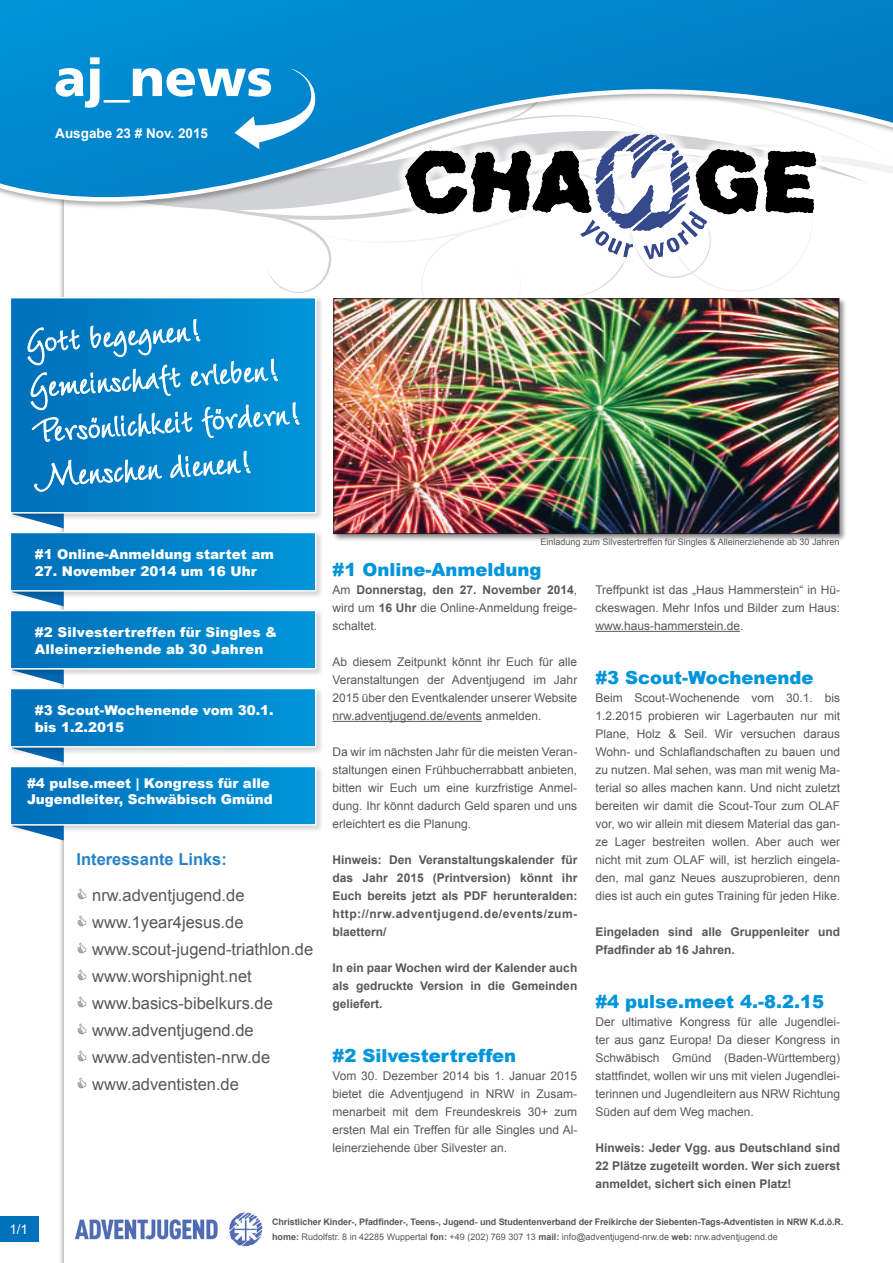
<style>
.page{position:relative;width:893px;height:1263px;background:#fff}
.page>*{position:absolute;margin:0;border:0;box-sizing:border-box;transform-origin:0 0}
.t1{font:48px/45px "Wiesbaden Swing LT";color:#fff}
.t2{font:900 18px "Arial";color:#0095d9}
.t3{font:16.5px/27px "Arial";color:#57585a}
.t4{font:700 16.5px "Arial";color:#2783c5}
.t5{font:900 13.5px/16.2px "Arial";color:#fff}
.t6{font:700 13.5px "Arial";color:#fff}
.t7{font:13.5px "Arial";color:#fff}
.t8{font:12px/18px "Arial";color:#57585a;text-align:justify}
.t9{font:700 12px/18px "Arial";color:#57585a;text-align:justify}
.t10{font:700 9px/15px "Arial";letter-spacing:-.01em;color:#57585a}
.t11{font:9px "Arial";color:#57585a}
.s1{font-weight:700}
.s2{font-weight:400}
</style>
<div class="page">
<svg style="left:821px;top:0;width:72px;height:182px"></svg>
<div style="left:0;top:1216px;width:39px;height:26px;background:#0072bc"></div>
<img style="left:75px;top:1212px;width:188px;height:35px">
<img style="left:821px;top:300px;width:16px;height:232px">
<img style="left:0;top:0;width:821px;height:840px">
<p class="t6" style="left:55px;top:124px;width:154px">Ausgabe 23 # Nov. 2015</p>
<h1 class="t1" style="left:24px;top:318px;width:271px;rotate:-4deg">Gott begegnen!<br>Gemeinschaft erleben!<br>Persönlichkeit fördern!<br>Menschen dienen!</h1>
<p class="t5" style="left:35px;top:546px;width:241px">#1 Online-Anmeldung startet am</p>
<p class="t5" style="left:35px;top:562px;width:223px">27. November 2014 um 16 Uhr</p>
<p class="t5" style="left:35px;top:624px;width:244px">#2 Silvestertreffen für Singles &amp;<br>Alleinerziehende ab 30 Jahren</p>
<p class="t5" style="left:35px;top:702px;width:241px">#3 Scout-Wochenende vom 30.1. bis 1.2.2015</p>
<p class="t5" style="left:27px;top:774px;width:247px">#4 pulse.meet | Kongress für alle<br>Jugendleiter, Schwäbisch Gmünd</p>
<h3 class="t4" style="left:77px;top:848px;width:152px">Interessante Links:</h3>
<h3 class="t3" style="left:92px;top:882px;width:223px">nrw.adventjugend.de www.1year4jesus.de www.scout-jugend-triathlon.de www.worshipnight.net www.basics-bibelkurs.de www.adventjugend.de www.adventisten-nrw.de www.adventisten.de</h3>
<p class="t11" style="left:540px;top:536px;width:300px">Einladung zum Silvestertreffen für Singles &amp; Alleinerziehende ab 30 Jahren</p>
<h2 class="t2" style="left:333px;top:557px;width:210px">#1 Online-Anmeldung</h2>
<p class="t8" style="left:333px;top:581px;width:246px">Am <span class="s1">Donnerstag, den 27. November 2014</span>, wird um <span class="s1">16 Uhr</span> die Online-Anmeldung freige&shy;schaltet.</p>
<p class="t8" style="left:333px;top:653px;width:246px">Ab diesem Zeitpunkt könnt ihr Euch für alle Veranstaltungen der Adventjugend im Jahr 2015 über den Eventkalender unserer Website nrw.adventjugend.de/events anmelden.</p>
<p class="t8" style="left:333px;top:743px;width:246px">Da wir im nächsten Jahr für die meisten Veran&shy;staltungen einen Frühbucherrabbatt anbieten, bitten wir Euch um eine kurzfristige Anmel&shy;dung. Ihr könnt dadurch Geld sparen und uns erleichtert es die Planung.</p>
<p class="t9" style="left:333px;top:851px;width:246px">Hinweis: Den Veranstaltungskalender für das Jahr 2015 (Printversion) könnt ihr Euch bereits jetzt als PDF herunteralden: http://nrw.adventjugend.de/events/zum&shy;blaettern/</p>
<p class="t9" style="left:333px;top:959px;width:246px">In ein paar Wochen wird der Kalender auch als gedruckte Version in die Gemeinden geliefert.</p>
<h2 class="t2" style="left:333px;top:1043px;width:185px">#2 Silvestertreffen</h2>
<p class="t8" style="left:333px;top:1067px;width:246px">Vom 30. Dezember 2014 bis 1. Januar 2015 bietet die Adventjugend in NRW in Zusam&shy;menarbeit mit dem Freundeskreis 30+ zum ersten Mal ein Treffen für alle Singles und Al&shy;leinerziehende über Silvester an.</p>
<p class="t8" style="left:595px;top:581px;width:246px">Treffpunkt ist das „Haus Hammerstein“ in Hü&shy;ckeswagen. Mehr Infos und Bilder zum Haus: www.haus-hammerstein.de.</p>
<h2 class="t2" style="left:595px;top:665px;width:220px">#3 Scout-Wochenende</h2>
<p class="t8" style="left:595px;top:689px;width:246px">Beim Scout-Wochenende vom 30.1. bis 1.2.2015 probieren wir Lagerbauten nur mit Plane, Holz &amp; Seil. Wir versuchen daraus Wohn- und Schlaflandschaften zu bauen und zu nutzen. Mal sehen, was man mit wenig Ma&shy;terial so alles machen kann. Und nicht zuletzt bereiten wir damit die Scout-Tour zum OLAF vor, wo wir allein mit diesem Material das gan&shy;ze Lager bestreiten wollen. Aber auch wer nicht mit zum OLAF will, ist herzlich eingela&shy;den, mal ganz Neues auszuprobieren, denn dies ist auch ein gutes Training für jeden Hike.</p>
<p class="t9" style="left:595px;top:923px;width:246px">Eingeladen sind alle Gruppenleiter und<br>Pfadfinder ab 16 Jahren.</p>
<h2 class="t2" style="left:595px;top:989px;width:230px">#4 pulse.meet 4.-8.2.15</h2>
<p class="t8" style="left:595px;top:1013px;width:246px">Der ultimative Kongress für alle Jugendlei&shy;ter aus ganz Europa! Da dieser Kongress in Schwäbisch Gmünd (Baden-Württemberg) stattfindet, wollen wir uns mit vielen Jugendlei&shy;terinnen und Jugendleitern aus NRW Richtung Süden auf dem Weg machen.</p>
<p class="t9" style="left:595px;top:1139px;width:246px">Hinweis: Jeder Vgg. aus Deutschland sind 22 Plätze zugeteilt worden. Wer sich zuerst anmeldet, sichert sich einen Platz!</p>
<p class="t7" style="left:9px;top:1220px;width:20px">1/1</p>
<p class="t10" style="left:272px;top:1214px;width:573px">Christlicher Kinder-, Pfadfinder-, Teens-, Jugend- und Studentenverband der Freikirche der Siebenten-Tags-Adventisten in NRW K.d.ö.R. home: <span class="s2">Rudolfstr. 8 in 42285 Wuppertal</span> fon: <span class="s2">+49 (202) 769 307 13</span> mail: <span class="s2">info@adventjugend-nrw.de</span> web: <span class="s2">nrw.adventjugend.de</span></p>
</div>
